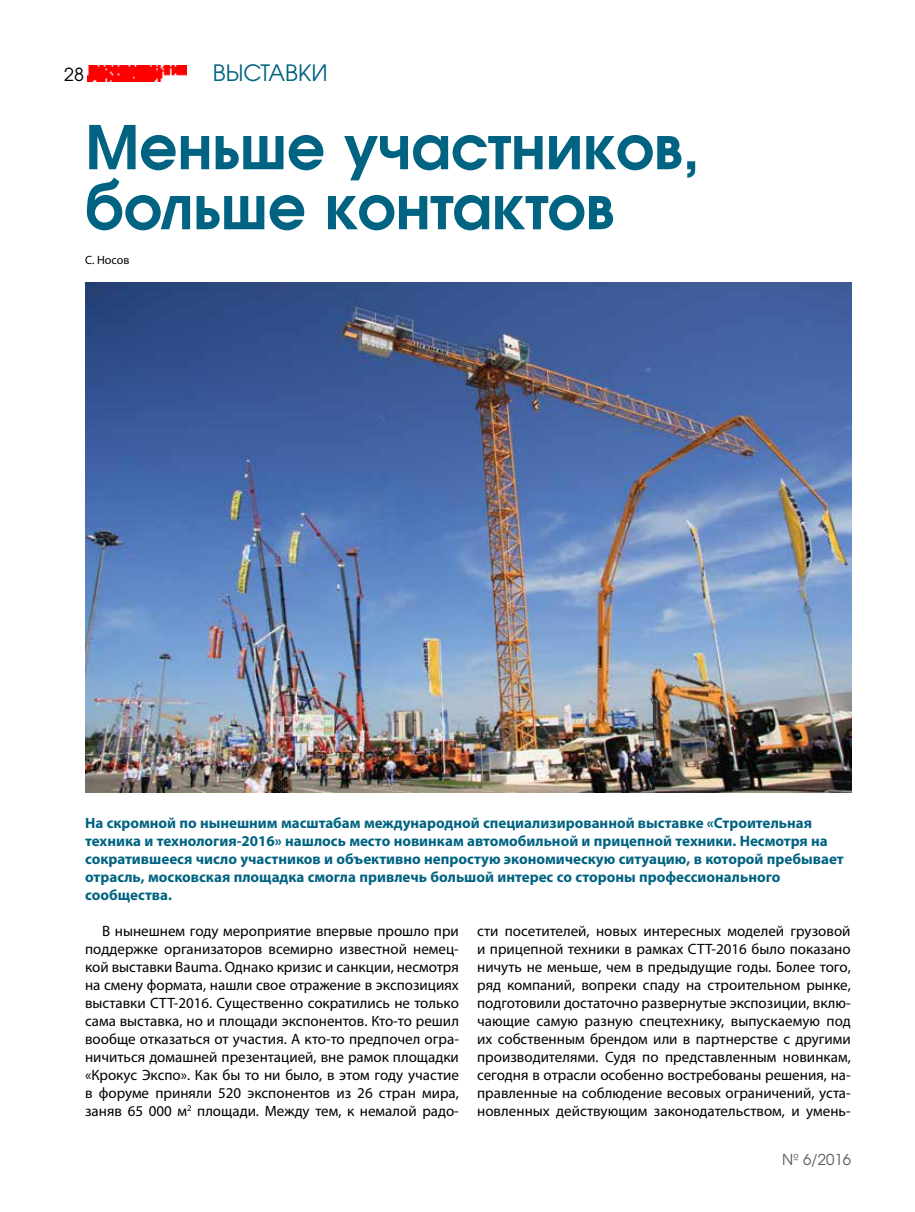
<style>
.page{position:relative;width:915px;height:1212px;background:#fff}
.page>*{position:absolute;margin:0;border:0;box-sizing:border-box;transform-origin:0 0}
.t1{font:700 60px/60px "AG Avalanche C";color:#006382}
.t2{font:22.5px "AG Avalanche C";color:#006382}
.t3{font:18px "AG Avalanche C";color:#000}
.t4{font:15px/18px "Myriad Pro";color:#000;text-align:justify}
.t5{font:700 15px/18px "Myriad Pro";color:#006382}
.t6{font:15px "AG Avalanche C";color:#58595b}
.t7{font:12px "Myriad Pro";color:#000}
</style>
<div class="page">
<img style="left:88px;top:65px;width:99px;height:17px">
<img style="left:85px;top:283px;width:765px;height:509px">
<p class="t3" style="left:64px;top:63px;width:21px">28</p>
<h2 class="t2" style="left:213px;top:59px;width:116px">ВЫСТАВКИ</h2>
<h1 class="t1" style="left:85px;top:115px;width:616px">Меньше участников, больше контактов</h1>
<p class="t7" style="left:85px;top:253px;width:46px">С. Носов</p>
<p class="t5" style="left:85px;top:813px;width:760px">На скромной по нынешним масштабам международной специализированной выставке «Строительная техника и технология-2016» нашлось место новинкам автомобильной и прицепной техники. Несмотря на сократившееся число участников и объективно непростую экономическую ситуацию, в которой пребывает отрасль, московская площадка смогла привлечь большой интерес со стороны профессионального сообщества.</p>
<p class="t4" style="left:85px;top:922px;width:375px;text-indent:17px">В нынешнем году мероприятие впервые прошло при поддержке организаторов всемирно известной немец&shy;кой выставки Bauma. Однако кризис и санкции, несмотря на смену формата, нашли свое отражение в экспозициях выставки СТТ-2016. Существенно сократились не только сама выставка, но и площади экспонентов. Кто-то решил вообще отказаться от участия. А кто-то предпочел огра&shy;ничиться домашней презентацией, вне рамок площадки «Крокус Экспо». Как бы то ни было, в этом году участие в форуме приняли 520 экспонентов из 26 стран мира, заняв 65 000 м<sup>2</sup> площади. Между тем, к немалой радо-</p>
<p class="t4" style="left:477px;top:922px;width:375px">сти посетителей, новых интересных моделей грузовой и прицепной техники в рамках СТТ-2016 было показано ничуть не меньше, чем в предыдущие годы. Более того, ряд компаний, вопреки спаду на строительном рынке, подготовили достаточно развернутые экспозиции, вклю&shy;чающие самую разную спецтехнику, выпускаемую под их собственным брендом или в партнерстве с другими производителями. Судя по представленным новинкам, сегодня в отрасли особенно востребованы решения, на&shy;правленные на соблюдение весовых ограничений, уста&shy;новленных действующим законодательством, и умень-</p>
<p class="t6" style="left:781px;top:1150px;width:70px">№ 6/2016</p>
</div>
